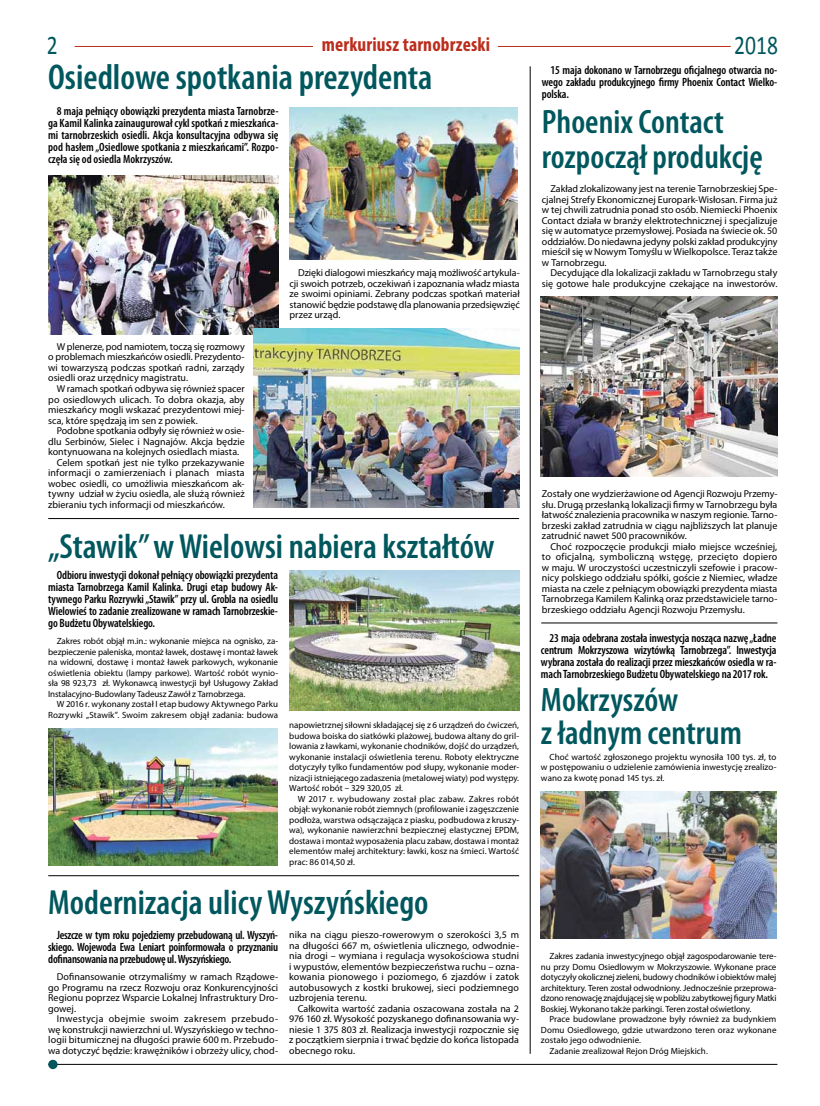
<style>
.page{position:relative;width:820px;height:1106px;background:#fff}
.page>*{position:absolute;margin:0;border:0;box-sizing:border-box;transform-origin:0 0}
.t1{font:600 condensed 36px "Myriad Pro";color:#00575d}
.t2{font:600 condensed 35px "Myriad Pro";color:#00575d}
.t3{font:600 condensed 34px/33px "Myriad Pro";color:#00575d}
.t4{font:27px "Calibri";color:#00575d;scale:.8 1}
.t5{font:700 condensed 20px "Myriad Pro";letter-spacing:.01em;color:#bb2e1d}
.t6{font:600 condensed 12px/12px "Myriad Pro";letter-spacing:-.01em;color:#000;text-align:justify}
.t7{font:10px/10.5px "Myriad Pro";color:#000;text-align:justify}
.t8{font:9px/10.5px "Myriad Pro";color:#000;text-align:justify}
</style>
<div class="page">
<hr style="left:48px;top:1064px;width:729px;height:1px;background:#000">
<svg style="left:48px;top:1059px;width:10px;height:10px"></svg>
<hr style="left:75px;top:46px;width:655px;height:1px;background:#bb2e1d">
<div style="left:313px;top:37px;width:185px;height:15px;background:#fff"></div>
<img style="left:289px;top:107px;width:228px;height:153px">
<img style="left:48px;top:176px;width:230px;height:158px">
<hr style="left:48px;top:518px;width:471px;height:1px;background:#000">
<img style="left:540px;top:296px;width:237px;height:180px">
<hr style="left:529px;top:66px;width:1px;height:987px;background:#000">
<img style="left:289px;top:571px;width:230px;height:139px">
<hr style="left:541px;top:622px;width:236px;height:1px;background:#000">
<img style="left:540px;top:791px;width:235px;height:147px">
<hr style="left:48px;top:875px;width:471px;height:1px;background:#000">
<img style="left:48px;top:728px;width:229px;height:137px">
<img style="left:253px;top:329px;width:266px;height:178px">
<h3 class="t4" style="left:47px;top:28px;width:15px">2</h3>
<h3 class="t5" style="left:322px;top:31px;width:170px">merkuriusz tarnobrzeski</h3>
<h3 class="t4" style="left:733px;top:28px;width:56px">2018</h3>
<h1 class="t1" style="left:48px;top:55px;width:385px">Osiedlowe spotkania prezydenta</h1>
<p class="t6" style="left:541px;top:64px;width:237px;text-indent:9px">15 maja dokonano w Tarnobrzegu oficjalnego otwarcia no&shy;wego zakładu produkcyjnego firmy Phoenix Contact Wielko&shy;polska.</p>
<h3 class="t3" style="left:541px;top:104px;width:222px;line-height:35px">Phoenix Contact rozpoczął produkcję</h3>
<p class="t7" style="left:541px;top:184px;width:237px;text-indent:9px">Zakład zlokalizowany jest na terenie Tarnobrzeskiej Spe&shy;cjalnej Strefy Ekonomicznej Europark-Wisłosan. Firma już w tej chwili zatrudnia ponad sto osób. Niemiecki Phoenix Contact działa w branży elektrotechnicznej i specjalizuje się w automatyce przemysłowej. Posiada na świecie ok. 50 oddziałów. Do niedawna jedyny polski zakład produkcyjny mieścił się w Nowym Tomyślu w Wielkopolsce. Teraz także w Tarnobrzegu.</p>
<p class="t7" style="left:541px;top:268px;width:237px;text-align:right">Decydujące dla lokalizacji zakładu w Tarnobrzegu stały się gotowe hale produkcyjne czekające na inwestorów.</p>
<p class="t6" style="left:48px;top:105px;width:232px;text-indent:9px">8 maja pełniący obowiązki prezydenta miasta Tarnobrze&shy;ga Kamil Kalinka zainaugurował cykl spotkań z mieszkańca&shy;mi tarnobrzeskich osiedli. Akcja konsultacyjna odbywa się pod hasłem „Osiedlowe spotkania z mieszkańcami”. Rozpo&shy;częła się od osiedla Mokrzyszów.</p>
<p class="t7" style="left:289px;top:268px;width:232px;text-indent:8px">Dzięki dialogowi mieszkańcy mają możliwość artykula&shy;cji swoich potrzeb, oczekiwań i zapoznania władz miasta ze swoimi opiniami. Zebrany podczas spotkań materiał stanowić będzie podstawę dla planowania przedsięwzięć przez urząd.</p>
<p class="t7" style="left:48px;top:341px;width:198px;text-indent:9px">W plenerze, pod namiotem, toczą się rozmowy o problemach mieszkańców osiedli. Prezydento&shy;wi towarzyszą podczas spotkań radni, zarządy osiedli oraz urzędnicy magistratu.</p>
<p class="t7" style="left:48px;top:383px;width:198px;text-indent:8px">W ramach spotkań odbywa się również spacer po osiedlowych ulicach. To dobra okazja, aby mieszkańcy mogli wskazać prezydentowi miej&shy;sca, które spędzają im sen z powiek.</p>
<p class="t7" style="left:57px;top:425px;width:189px">Podobne spotkania odbyły się również w osie-</p>
<p class="t7" style="left:48px;top:436px;width:198px">dlu Serbinów, Sielec i Nagnajów. Akcja będzie</p>
<p class="t7" style="left:48px;top:446px;width:192px">kontynuowana na kolejnych osiedlach miasta.</p>
<p class="t7" style="left:57px;top:457px;width:189px">Celem spotkań jest nie tylko przekazywanie</p>
<p class="t7" style="left:48px;top:467px;width:198px">informacji o zamierzeniach i planach miasta</p>
<p class="t7" style="left:48px;top:478px;width:198px">wobec osiedli, co umożliwia mieszkańcom ak-</p>
<p class="t7" style="left:48px;top:488px;width:198px">tywny udział w życiu osiedla, ale służą również</p>
<p class="t7" style="left:48px;top:499px;width:178px">zbieraniu tych informacji od mieszkańców.</p>
<h2 class="t2" style="left:48px;top:525px;width:447px">„Stawik” w Wielowsi nabiera kształtów</h2>
<p class="t6" style="left:48px;top:569px;width:231px;text-indent:9px">Odbioru inwestycji dokonał pełniący obowiązki prezydenta miasta Tarnobrzega Kamil Kalinka. Drugi etap budowy Ak&shy;tywnego Parku Rozrywki „Stawik” przy ul. Grobla na osiedlu Wielowieś to zadanie zrealizowane w ramach Tarnobrzeskie&shy;go Budżetu Obywatelskiego.</p>
<p class="t8" style="left:48px;top:635px;width:231px;text-indent:9px">Zakres robót objął m.in.: wykonanie miejsca na ognisko, za&shy;bezpieczenie paleniska, montaż ławek, dostawę i montaż ławek na widowni, dostawę i montaż ławek parkowych, wykonanie oświetlenia obiektu (lampy parkowe). Wartość robót wynio&shy;sła 98 923,73 zł. Wykonawcą inwestycji był Usługowy Zakład Instalacyjno-Budowlany Tadeusz Zawół z Tarnobrzega.</p>
<p class="t8" style="left:48px;top:698px;width:231px;text-align:right">W 2016 r. wykonany został I etap budowy Aktywnego Parku<br>Rozrywki „Stawik”. Swoim zakresem objął zadania: budowa</p>
<p class="t8" style="left:289px;top:719px;width:231px">napowietrznej siłowni składającej się z 6 urządzeń do ćwiczeń, budowa boiska do siatkówki plażowej, budowa altany do gril&shy;lowania z ławkami, wykonanie chodników, dojść do urządzeń, wykonanie instalacji oświetlenia terenu. Roboty elektryczne dotyczyły tylko fundamentów pod słupy, wykonanie moder&shy;nizacji istniejącego zadaszenia (metalowej wiaty) pod występy.<br>Wartość robót – 329 320,05 zł.</p>
<p class="t8" style="left:289px;top:793px;width:231px;text-indent:9px">W 2017 r. wybudowany został plac zabaw. Zakres robót objął: wykonanie robót ziemnych (profilowanie i zagęszczenie podłoża, warstwa odsączająca z piasku, podbudowa z kruszy&shy;wa), wykonanie nawierzchni bezpiecznej elastycznej EPDM, dostawa i montaż wyposażenia placu zabaw, dostawa i montaż elementów małej architektury: ławki, kosz na śmieci. Wartość prac: 86 014,50 zł.</p>
<h2 class="t2" style="left:48px;top:881px;width:382px">Modernizacja ulicy Wyszyńskiego</h2>
<p class="t6" style="left:48px;top:929px;width:231px;text-indent:9px">Jeszcze w tym roku pojedziemy przebudowaną ul. Wyszyń&shy;skiego. Wojewoda Ewa Leniart poinformowała o przyznaniu dofinansowania na przebudowę ul. Wyszyńskiego.</p>
<p class="t7" style="left:48px;top:971px;width:231px;text-indent:9px">Dofinansowanie otrzymaliśmy w ramach Rządowe&shy;go Programu na rzecz Rozwoju oraz Konkurencyjności Regionu poprzez Wsparcie Lokalnej Infrastruktury Dro&shy;gowej.</p>
<p class="t7" style="left:48px;top:1013px;width:231px;text-indent:9px">Inwestycja obejmie swoim zakresem przebudo&shy;wę konstrukcji nawierzchni ul. Wyszyńskiego w techno&shy;logii bitumicznej na długości prawie 600 m. Przebudo&shy;wa dotyczyć będzie: krawężników i obrzeży ulicy, chod-</p>
<p class="t7" style="left:289px;top:929px;width:231px">nika na ciągu pieszo-rowerowym o szerokości 3,5 m na długości 667 m, oświetlenia ulicznego, odwodnie&shy;nia drogi – wymiana i regulacja wysokościowa studni i wypustów, elementów bezpieczeństwa ruchu – ozna&shy;kowania pionowego i poziomego, 6 zjazdów i zatok autobusowych z kostki brukowej, sieci podziemnego uzbrojenia terenu.</p>
<p class="t7" style="left:289px;top:1003px;width:231px;text-indent:8px">Całkowita wartość zadania oszacowana została na 2<br>976 160 zł. Wysokość pozyskanego dofinansowania wy&shy;niesie 1 375 803 zł. Realizacja inwestycji rozpocznie się z początkiem sierpnia i trwać będzie do końca listopada obecnego roku.</p>
<p class="t7" style="left:541px;top:488px;width:237px">Zostały one wydzierżawione od Agencji Rozwoju Przemy&shy;słu. Drugą przesłanką lokalizacji firmy w Tarnobrzegu była łatwość znalezienia pracownika w naszym regionie. Tarno&shy;brzeski zakład zatrudnia w ciągu najbliższych lat planuje zatrudnić nawet 500 pracowników.</p>
<p class="t7" style="left:541px;top:541px;width:237px;text-indent:8px">Choć rozpoczęcie produkcji miało miejsce wcześniej, to oficjalną, symboliczną wstęgę, przecięto dopiero w maju. W uroczystości uczestniczyli szefowie i pracow&shy;nicy polskiego oddziału spółki, goście z Niemiec, władze miasta na czele z pełniącym obowiązki prezydenta miasta Tarnobrzega Kamilem Kalinką oraz przedstawiciele tarno&shy;brzeskiego oddziału Agencji Rozwoju Przemysłu.</p>
<p class="t6" style="left:540px;top:631px;width:237px;text-indent:9px">23 maja odebrana została inwestycja nosząca nazwę „Ładne centrum Mokrzyszowa wizytówką Tarnobrzega”. Inwestycja wybrana została do realizacji przez mieszkańców osiedla w ra&shy;mach Tarnobrzeskiego Budżetu Obywatelskiego na 2017 rok.</p>
<h3 class="t3" style="left:540px;top:682px;width:202px">Mokrzyszów<br>z ładnym centrum</h3>
<p class="t8" style="left:540px;top:751px;width:237px;text-indent:9px">Choć wartość zgłoszonego projektu wynosiła 100 tys. zł, to w postępowaniu o udzielenie zamówienia inwestycję zrealizo&shy;wano za kwotę ponad 145 tys. zł.</p>
<p class="t8" style="left:540px;top:950px;width:237px;text-indent:9px">Zakres zadania inwestycyjnego objął zagospodarowanie tere&shy;nu przy Domu Osiedlowym w Mokrzyszowie. Wykonane prace dotyczyły okolicznej zieleni, budowy chodników i obiektów małej architektury. Teren został odwodniony. Jednocześnie przeprowa&shy;dzono renowację znajdującej się w pobliżu zabytkowej figury Matki Boskiej. Wykonano także parkingi. Teren został oświetlony.</p>
<p class="t8" style="left:549px;top:1013px;width:228px">Prace budowlane prowadzone były również za budynkiem</p>
<p class="t8" style="left:540px;top:1024px;width:237px">Domu Osiedlowego, gdzie utwardzono teren oraz wykonane</p>
<p class="t8" style="left:540px;top:1034px;width:102px">zostało jego odwodnienie.</p>
<p class="t8" style="left:549px;top:1045px;width:160px">Zadanie zrealizował Rejon Dróg Miejskich.</p>
</div>
